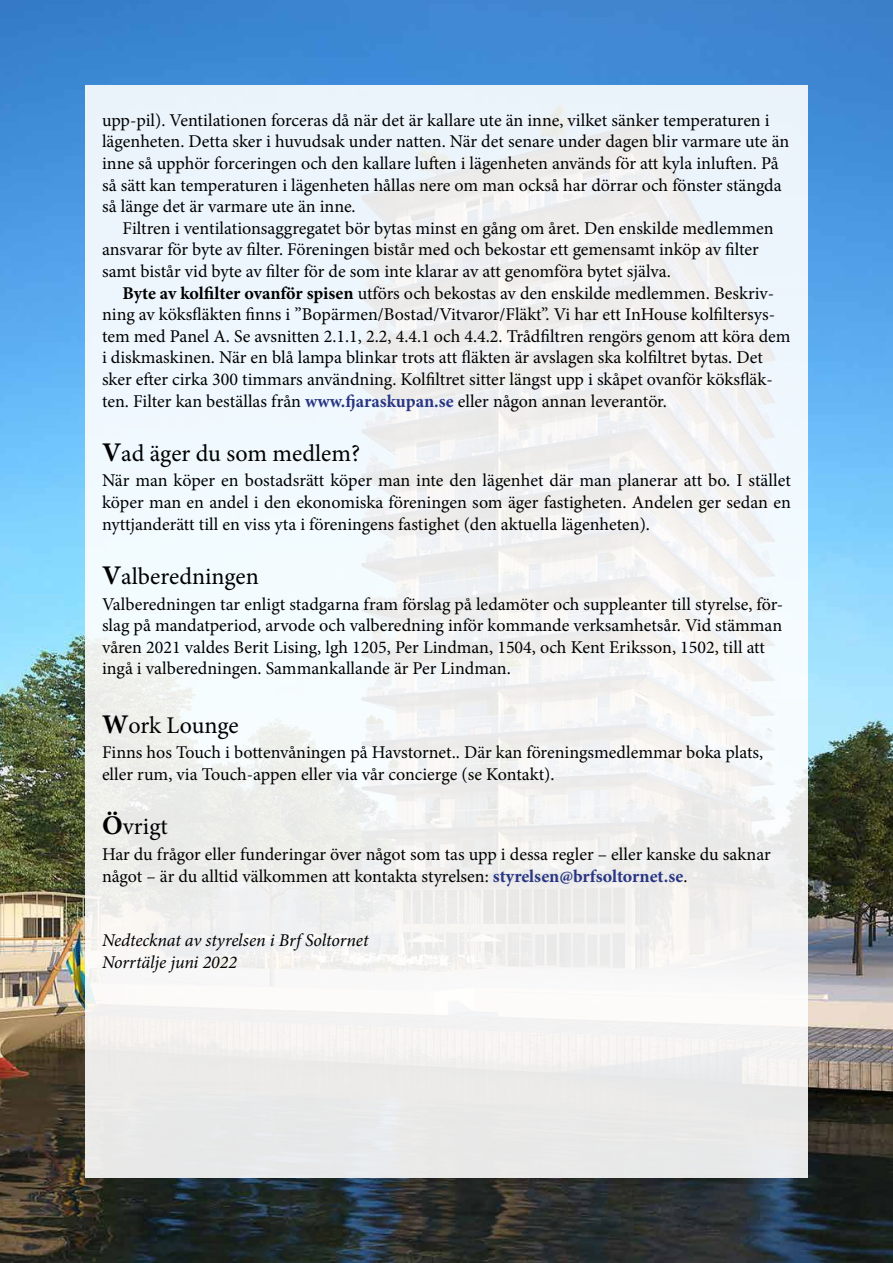
<style>
.page{position:relative;width:893px;height:1263px;background:#fff}
.page>*{position:absolute;margin:0;border:0;box-sizing:border-box;transform-origin:0 0}
.t1{font:24px "Minion Pro";color:#000}
.t2{font:18px/21.6px "Minion Pro";color:#000}
.t3{font:italic 18px/21.6px "Minion Pro";letter-spacing:-.01em;color:#000}
.s1{font-weight:700}
.s2{font-weight:700;color:#283583}
.s3{font-weight:700;font-size:27px}
</style>
<div class="page">
<img style="left:0;top:0;width:893px;height:1263px">
<div style="left:85px;top:85px;width:723px;height:1093px;background:linear-gradient(to right,#eff4f6,#f1f1f1)"></div>
<p class="t2" style="left:102px;top:109px;width:689px">upp-pil). Ventilationen forceras då när det är kallare ute än inne, vilket sänker temperaturen i lägenheten. Detta sker i huvudsak under natten. När det senare under dagen blir varmare ute än inne så upphör forceringen och den kallare luften i lägenheten används för att kyla inluften. På så sätt kan temperaturen i lägenheten hållas nere om man också har dörrar och fönster stängda så länge det är varmare ute än inne.</p>
<p class="t2" style="left:102px;top:217px;width:673px;text-indent:20px">Filtren i ventilationsaggregatet bör bytas minst en gång om året. Den enskilde medlemmen ansvarar för byte av filter. Föreningen bistår med och bekostar ett gemensamt inköp av filter samt bistår vid byte av filter för de som inte klarar av att genomföra bytet själva.</p>
<p class="t2" style="left:102px;top:282px;width:690px;text-indent:20px"><span class="s1">Byte av kolfilter ovanför spisen</span> utförs och bekostas av den enskilde medlemmen. Beskriv&shy;ning av köksfläkten finns i ”Bopärmen/Bostad/Vitvaror/Fläkt”. Vi har ett InHouse kolfiltersys&shy;tem med Panel A. Se avsnitten 2.1.1, 2.2, 4.4.1 och 4.4.2. Trådfiltren rengörs genom att köra dem i diskmaskinen. När en blå lampa blinkar trots att fläkten är avslagen ska kolfiltret bytas. Det sker efter cirka 300 timmars användning. Kolfiltret sitter längst upp i skåpet ovanför köksfläk&shy;ten. Filter kan beställas från <span class="s2">www.fjaraskupan.se</span> eller någon annan leverantör.</p>
<h1 class="t1" style="left:102px;top:437px;width:260px"><span class="s3">V</span>ad äger du som medlem?</h1>
<p class="t2" style="left:102px;top:470px;width:690px;text-align:justify">När man köper en bostadsrätt köper man inte den lägenhet där man planerar att bo. I stället köper man en andel i den ekonomiska föreningen som äger fastigheten. Andelen ger sedan en nyttjanderätt till en viss yta i föreningens fastighet (den aktuella lägenheten).</p>
<h1 class="t1" style="left:102px;top:560px;width:158px"><span class="s3">V</span>alberedningen</h1>
<p class="t2" style="left:102px;top:593px;width:683px">Valberedningen tar enligt stadgarna fram förslag på ledamöter och suppleanter till styrelse, för&shy;slag på mandatperiod, arvode och valberedning inför kommande verksamhetsår. Vid stämman våren 2021 valdes Berit Lising, lgh 1205, Per Lindman, 1504, och Kent Eriksson, 1502, till att ingå i valberedningen. Sammankallande är Per Lindman.</p>
<h1 class="t1" style="left:102px;top:709px;width:138px"><span class="s3">W</span>ork Lounge</h1>
<p class="t2" style="left:102px;top:742px;width:663px">Finns hos Touch i bottenvåningen på Havstornet.. Där kan föreningsmedlemmar boka plats, eller rum, via Touch-appen eller via vår concierge (se Kontakt).</p>
<h1 class="t1" style="left:102px;top:810px;width:67px"><span class="s3">Ö</span>vrigt</h1>
<p class="t2" style="left:102px;top:843px;width:670px">Har du frågor eller funderingar över något som tas upp i dessa regler – eller kanske du saknar något – är du alltid välkommen att kontakta styrelsen: <span class="s2">styrelsen@brfsoltornet.se</span>.</p>
<p class="t3" style="left:102px;top:930px;width:268px">Nedtecknat av styrelsen i Brf Soltornet<br>Norrtälje juni 2022</p>
</div>
